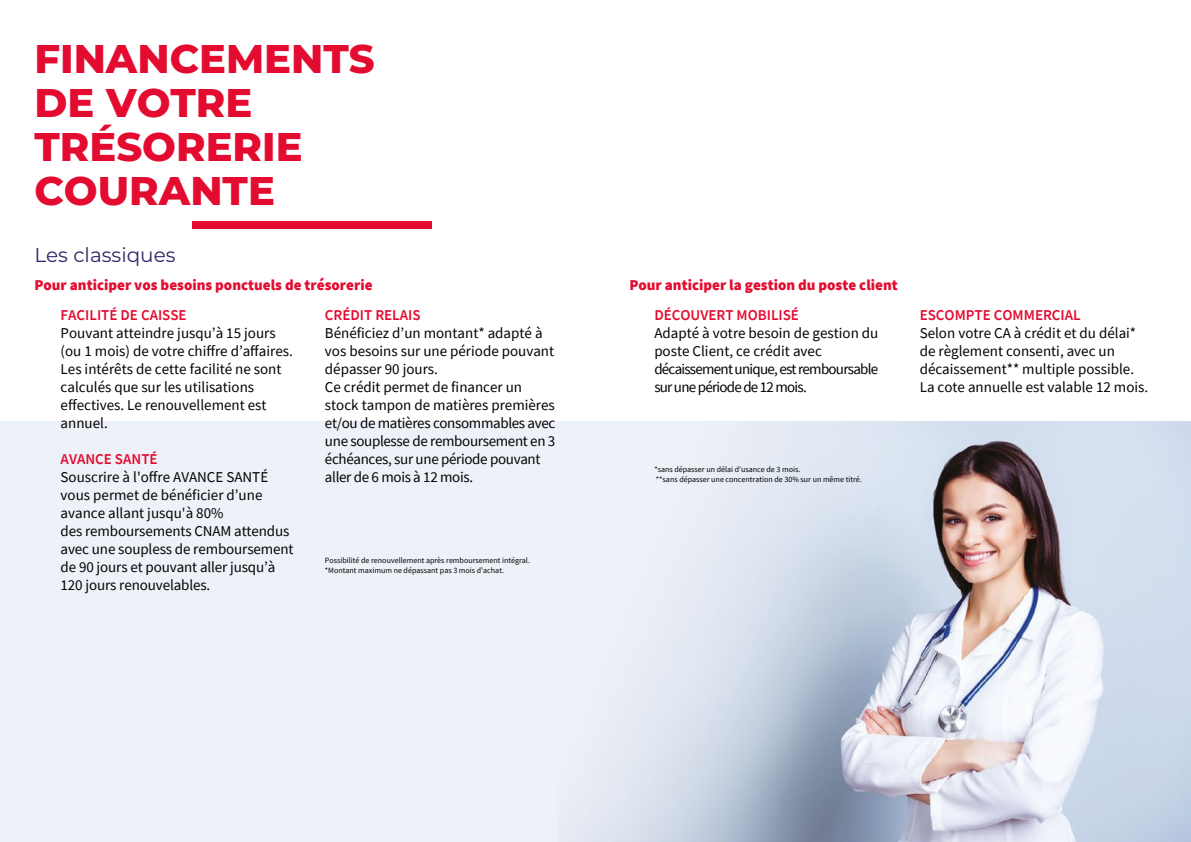
<style>
.page{position:relative;width:1191px;height:842px;background:#fff}
.page>*{position:absolute;margin:0;border:0;box-sizing:border-box;transform-origin:0 0}
.t1{font:800 40px/44px "Montserrat";color:#e40b30}
.t2{font:20px "Montserrat";color:#322668}
.t3{font:15px/18px "Source Sans Pro";color:#010202}
.t4{font:15px/18px "Source Sans Pro";letter-spacing:-.05em;color:#010202}
.t5{font:900 15px "Source Sans Pro";color:#e40b30}
.t6{font:600 15px "Source Sans Pro";color:#e40b30}
.t7{font:8px/9.6px "Source Sans Pro";color:#000}
</style>
<div class="page">
<img style="left:0;top:421px;width:1191px;height:421px">
<div style="left:192px;top:221px;width:239px;height:7px;background:#e40b30"></div>
<h1 class="t1" style="left:34px;top:34px;width:342px">FINANCEMENTS<br>DE VOTRE<br>TRÉSORERIE<br>COURANTE</h1>
<h2 class="t2" style="left:34px;top:241px;width:143px">Les classiques</h2>
<p class="t5" style="left:34px;top:275px;width:340px">Pour anticiper vos besoins ponctuels de trésorerie</p>
<p class="t5" style="left:629px;top:275px;width:270px">Pour anticiper la gestion du poste client</p>
<p class="t6" style="left:61px;top:305px;width:128px">FACILITÉ DE CAISSE</p>
<p class="t3" style="left:61px;top:324px;width:234px">Pouvant atteindre jusqu’à 15 jours (ou 1 mois) de votre chiffre d’affaires.<br>Les intérêts de cette facilité ne sont calculés que sur les utilisations effectives. Le renouvellement est annuel.</p>
<p class="t6" style="left:61px;top:449px;width:98px">AVANCE SANTÉ</p>
<p class="t3" style="left:61px;top:468px;width:234px">Souscrire à l'offre AVANCE SANTÉ vous permet de bénéficier d’une avance allant jusqu'à 80%<br>des remboursements CNAM attendus avec une soupless de remboursement de 90 jours et pouvant aller jusqu’à<br>120 jours renouvelables.</p>
<p class="t6" style="left:325px;top:305px;width:97px">CRÉDIT RELAIS</p>
<p class="t3" style="left:325px;top:324px;width:232px">Bénéficiez d’un montant* adapté à vos besoins sur une période pouvant dépasser 90 jours.<br>Ce crédit permet de financer un stock tampon de matières premières et/ou de matières consommables avec une souplesse de remboursement en 3 échéances, sur une période pouvant aller de 6 mois à 12 mois.</p>
<p class="t7" style="left:325px;top:556px;width:206px">Possibilité de renouvellement après remboursement intégral. *Montant maximum ne dépassant pas 3 mois d’achat.</p>
<p class="t6" style="left:654px;top:305px;width:146px">DÉCOUVERT MOBILISÉ</p>
<p class="t4" style="left:654px;top:324px;width:225px">Adapté à votre besoin de gestion du poste Client, ce crédit avec décaissement unique, est remboursable sur une période de 12 mois.</p>
<p class="t7" style="left:654px;top:465px;width:209px">*sans dépasser un délai d’usance de 3 mois.<br>**sans dépasser une concentration de 30% sur un même titré.</p>
<p class="t6" style="left:919px;top:305px;width:162px">ESCOMPTE COMMERCIAL</p>
<p class="t3" style="left:919px;top:324px;width:230px">Selon votre CA à crédit et du délai* de règlement consenti, avec un décaissement** multiple possible.<br>La cote annuelle est valable 12 mois.</p>
</div>
